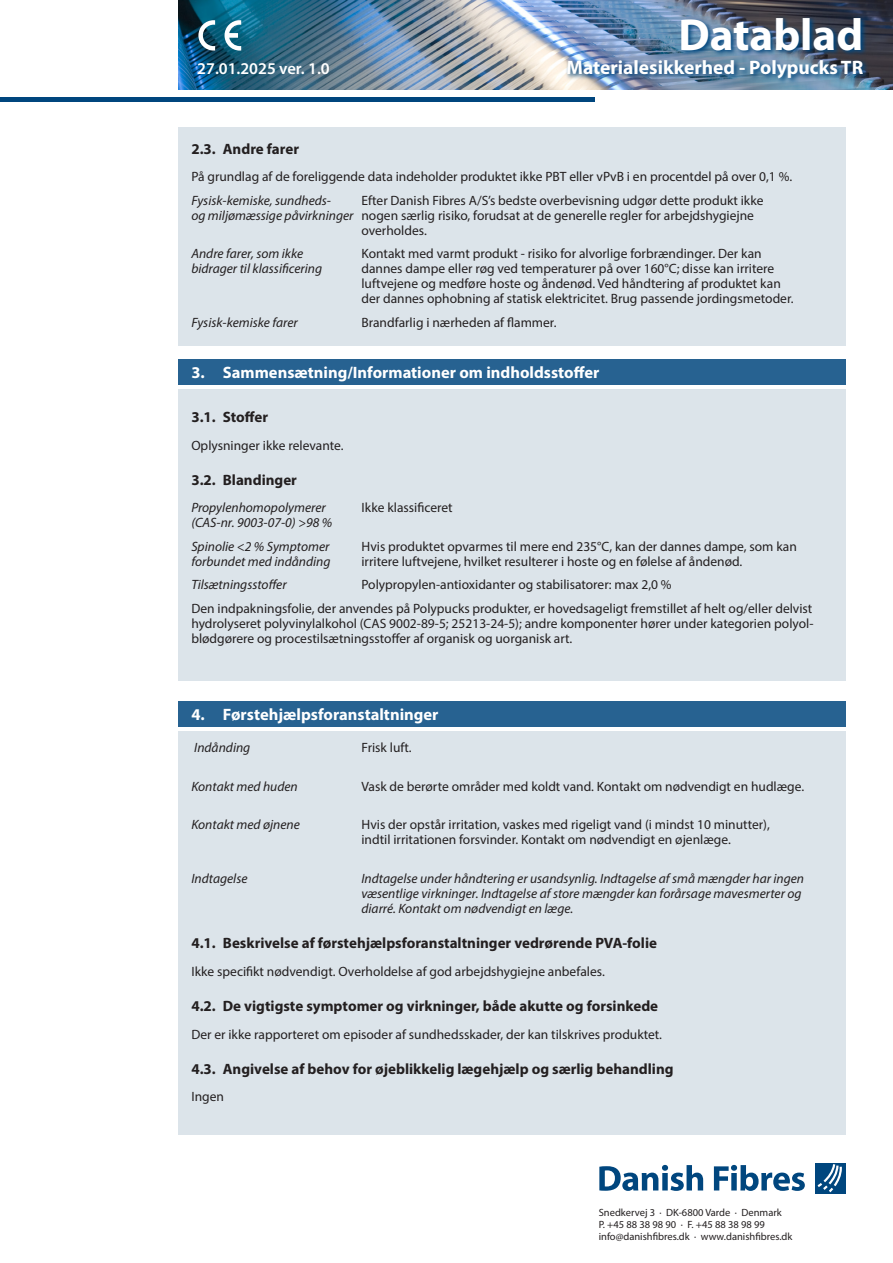
<style>
.page{position:relative;width:893px;height:1263px;background:#fff}
.page>*{position:absolute;margin:0;border:0;box-sizing:border-box;transform-origin:0 0}
.t1{font:700 45px "Myriad Pro";color:#fff}
.t2{font:700 19.5px "Myriad Pro";color:#fff}
.Mellem{font:700 16.5px "Myriad Pro";color:#fff}
.t3{font:600 16.5px "Myriad Pro";color:#fff}
.Underpunkt{font:700 15px "Myriad Pro";color:#231f20}
.Brød{font:13.5px/15px "Myriad Pro";color:#231f20}
.Brød-2{font:italic 13.5px/15px "Myriad Pro";color:#231f20}
.t4{font:10.5px/12px "Myriad Pro";color:#231f20}
.s1{font-style:italic}
</style>
<div class="page">
<hr style="left:0;top:98px;width:595px;height:4px;background:#00467e">
<img style="left:179px;top:0;width:714px;height:89px">
<svg style="left:198px;top:20px;width:17px;height:31px"></svg>
<svg style="left:225px;top:20px;width:16px;height:31px"></svg>
<svg style="left:599px;top:1165px;width:104px;height:26px"></svg>
<svg style="left:714px;top:1165px;width:91px;height:26px"></svg>
<div style="left:815px;top:1163px;width:31px;height:31px;background:#00467e"></div>
<svg style="left:818px;top:1164px;width:24px;height:28px"></svg>
<div style="left:179px;top:389px;width:667px;height:292px;background:#dce4ea"></div>
<div style="left:179px;top:360px;width:667px;height:25px;background:#276291"></div>
<div style="left:179px;top:128px;width:667px;height:218px;background:#dce4ea"></div>
<div style="left:179px;top:731px;width:667px;height:404px;background:#dce4ea"></div>
<div style="left:179px;top:702px;width:667px;height:25px;background:#276291"></div>
<img style="left:565px;top:16px;width:304px;height:68px">
<p class="t3" style="left:197px;top:58px;width:134px">27.01.2025 ver. 1.0</p>
<h1 class="t1" style="left:678px;top:5px;width:186px">Datablad</h1>
<h2 class="t2" style="left:566px;top:54px;width:298px">Materialesikkerhed - Polypucks TR</h2>
<p class="Underpunkt" style="left:191px;top:139px;width:109px">2.3. Andre farer</p>
<p class="Brød" style="left:191px;top:169px;width:602px">På grundlag af de foreliggende data indeholder produktet ikke PBT eller vPvB i en procentdel på over 0,1 %.</p>
<p class="Brød-2" style="left:191px;top:193px;width:141px">Fysisk-kemiske, sundheds-</p>
<p class="Brød" style="left:361px;top:193px;width:404px">Efter Danish Fibres A/S’s bedste overbevisning udgør dette produkt ikke</p>
<p class="Brød" style="left:191px;top:208px;width:564px"><span class="s1">og miljømæssige påvirkninger</span> nogen særlig risiko, forudsat at de generelle regler for arbejdshygiejne</p>
<p class="Brød" style="left:361px;top:223px;width:67px">overholdes.</p>
<p class="Brød-2" style="left:191px;top:246px;width:113px">Andre farer, som ikke</p>
<p class="Brød" style="left:361px;top:246px;width:402px">Kontakt med varmt produkt - risiko for alvorlige forbrændinger. Der kan</p>
<p class="Brød-2" style="left:191px;top:261px;width:132px">bidrager til klassificering</p>
<p class="Brød" style="left:361px;top:261px;width:434px">dannes dampe eller røg ved temperaturer på over 160°C; disse kan irritere luftvejene og medføre hoste og åndenød. Ved håndtering af produktet kan der dannes ophobning af statisk elektricitet. Brug passende jordingsmetoder.</p>
<p class="Brød-2" style="left:191px;top:315px;width:108px">Fysisk-kemiske farer</p>
<p class="Brød" style="left:361px;top:315px;width:197px">Brandfarlig i nærheden af flammer.</p>
<p class="Mellem" style="left:191px;top:362px;width:409px">3. Sammensætning/Informationer om indholdsstoffer</p>
<p class="Underpunkt" style="left:191px;top:407px;width:78px">3.1. Stoffer</p>
<p class="Brød" style="left:191px;top:437px;width:154px">Oplysninger ikke relevante.</p>
<p class="Underpunkt" style="left:191px;top:470px;width:107px">3.2. Blandinger</p>
<p class="Brød-2" style="left:191px;top:500px;width:136px">Propylenhomopolymerer</p>
<p class="Brød" style="left:361px;top:500px;width:93px">Ikke klassificeret</p>
<p class="Brød-2" style="left:191px;top:515px;width:143px">(CAS-nr. 9003-07-0) &gt;98 %</p>
<p class="Brød-2" style="left:191px;top:539px;width:140px">Spinolie &lt;2 % Symptomer</p>
<p class="Brød" style="left:361px;top:539px;width:437px">Hvis produktet opvarmes til mere end 235°C, kan der dannes dampe, som kan</p>
<p class="Brød-2" style="left:191px;top:554px;width:141px">forbundet med indånding</p>
<p class="Brød" style="left:361px;top:554px;width:382px">irritere luftvejene, hvilket resulterer i hoste og en følelse af åndenød.</p>
<p class="Brød-2" style="left:191px;top:577px;width:97px">Tilsætningsstoffer</p>
<p class="Brød" style="left:361px;top:577px;width:312px">Polypropylen-antioxidanter og stabilisatorer: max 2,0 %</p>
<p class="Brød" style="left:191px;top:601px;width:624px;text-align:justify">Den indpakningsfolie, der anvendes på Polypucks produkter, er hovedsageligt fremstillet af helt og/eller delvist hydrolyseret polyvinylalkohol (CAS 9002-89-5; 25213-24-5); andre komponenter hører under kategorien polyol&shy;blødgørere og procestilsætningsstoffer af organisk og uorganisk art.</p>
<p class="Mellem" style="left:191px;top:704px;width:249px">4. Førstehjælpsforanstaltninger</p>
<p class="Brød-2" style="left:194px;top:740px;width:58px">Indånding</p>
<p class="Brød" style="left:361px;top:740px;width:52px">Frisk luft.</p>
<p class="Brød-2" style="left:191px;top:779px;width:108px">Kontakt med huden</p>
<p class="Brød" style="left:361px;top:779px;width:444px">Vask de berørte områder med koldt vand. Kontakt om nødvendigt en hudlæge.</p>
<p class="Brød-2" style="left:191px;top:817px;width:110px">Kontakt med øjnene</p>
<p class="Brød" style="left:361px;top:817px;width:410px">Hvis der opstår irritation, vaskes med rigeligt vand (i mindst 10 minutter), indtil irritationen forsvinder. Kontakt om nødvendigt en øjenlæge.</p>
<p class="Brød-2" style="left:191px;top:871px;width:58px">Indtagelse</p>
<p class="Brød-2" style="left:361px;top:871px;width:444px">Indtagelse under håndtering er usandsynlig. Indtagelse af små mængder har ingen væsentlige virkninger. Indtagelse af store mængder kan forårsage mavesmerter og diarré. Kontakt om nødvendigt en læge.</p>
<p class="Underpunkt" style="left:191px;top:933px;width:467px">4.1. Beskrivelse af førstehjælpsforanstaltninger vedrørende PVA-folie</p>
<p class="Brød" style="left:191px;top:963px;width:415px">Ikke specifikt nødvendigt. Overholdelse af god arbejdshygiejne anbefales.</p>
<p class="Underpunkt" style="left:191px;top:996px;width:468px">4.2. De vigtigste symptomer og virkninger, både akutte og forsinkede</p>
<p class="Brød" style="left:191px;top:1026px;width:472px">Der er ikke rapporteret om episoder af sundhedsskader, der kan tilskrives produktet.</p>
<p class="Underpunkt" style="left:191px;top:1059px;width:484px">4.3. Angivelse af behov for øjeblikkelig lægehjælp og særlig behandling</p>
<p class="Brød" style="left:191px;top:1089px;width:34px">Ingen</p>
<p class="t4" style="left:599px;top:1206px;width:195px">Snedkervej 3 · DK-6800 Varde · Denmark<br>P. +45 88 38 98 90 · F. +45 88 38 98 99 info@danishfibres.dk · www.danishfibres.dk</p>
</div>
